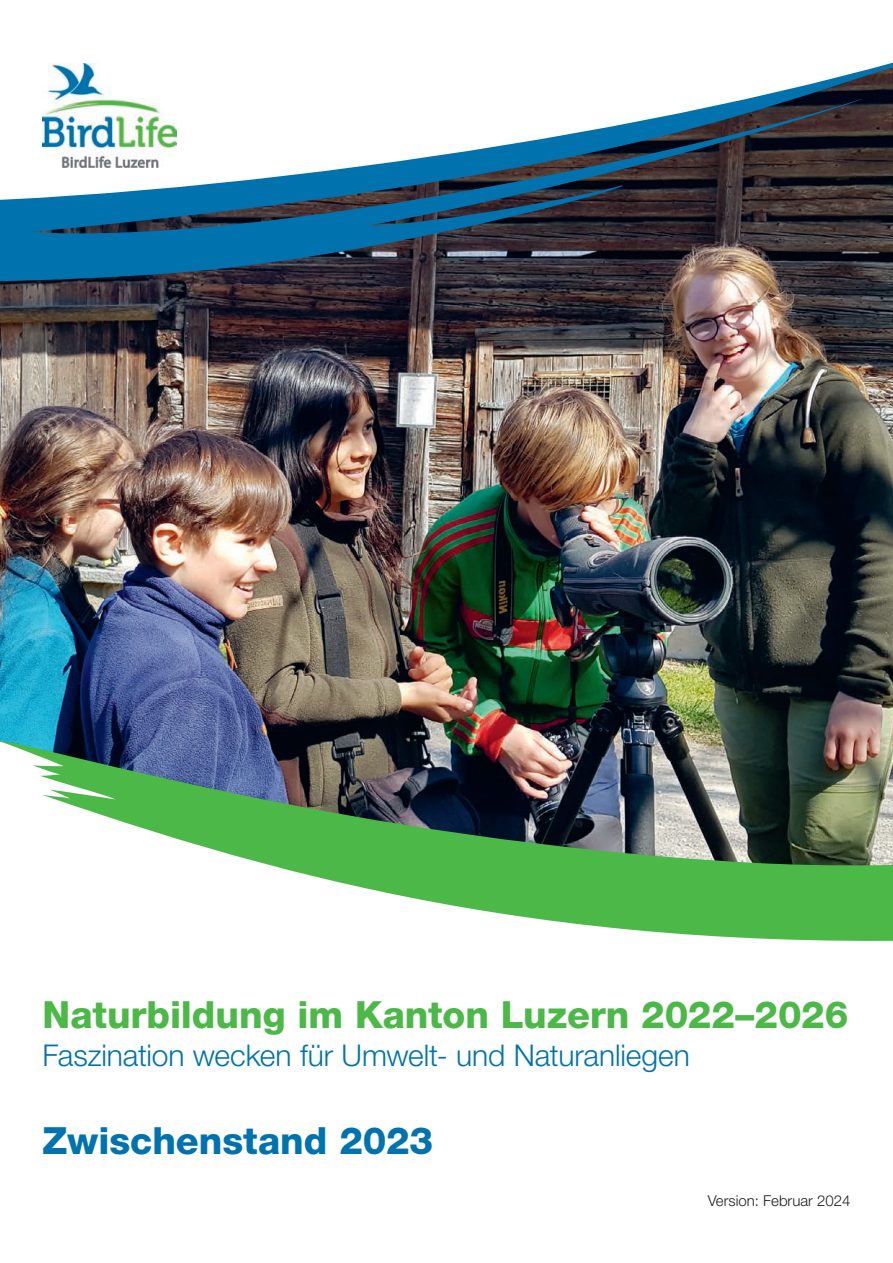
<style>
.page{position:relative;width:893px;height:1263px;background:#fff}
.page>*{position:absolute;margin:0;border:0;box-sizing:border-box;transform-origin:0 0}
.t1{font:800 37.5px "Helvetica Neue LT Std";letter-spacing:-.005em;color:#4cb848}
.t2{font:800 37.5px "Helvetica Neue LT Std";color:#0073ae}
.t3{font:300 30px "Helvetica Neue LT Std";letter-spacing:-.005em;color:#0073ae}
.t4{font:300 15px "Helvetica Neue LT Std";color:#231f20}
</style>
<div class="page">
<img style="left:0;top:306px;width:893px;height:414px">
<svg style="left:0;top:62px;width:893px;height:244px"></svg>
<img style="left:0;top:720px;width:893px;height:221px">
<p class="t1" style="left:43px;top:992px;width:807px">Naturbildung im Kanton Luzern 2022–2026</p>
<p class="t3" style="left:43px;top:1037px;width:649px">Faszination wecken für Umwelt- und Naturanliegen</p>
<p class="t2" style="left:43px;top:1118px;width:392px">Zwischenstand 2023</p>
<p class="t4" style="left:708px;top:1191px;width:144px">Version: Februar 2024</p>
</div>
